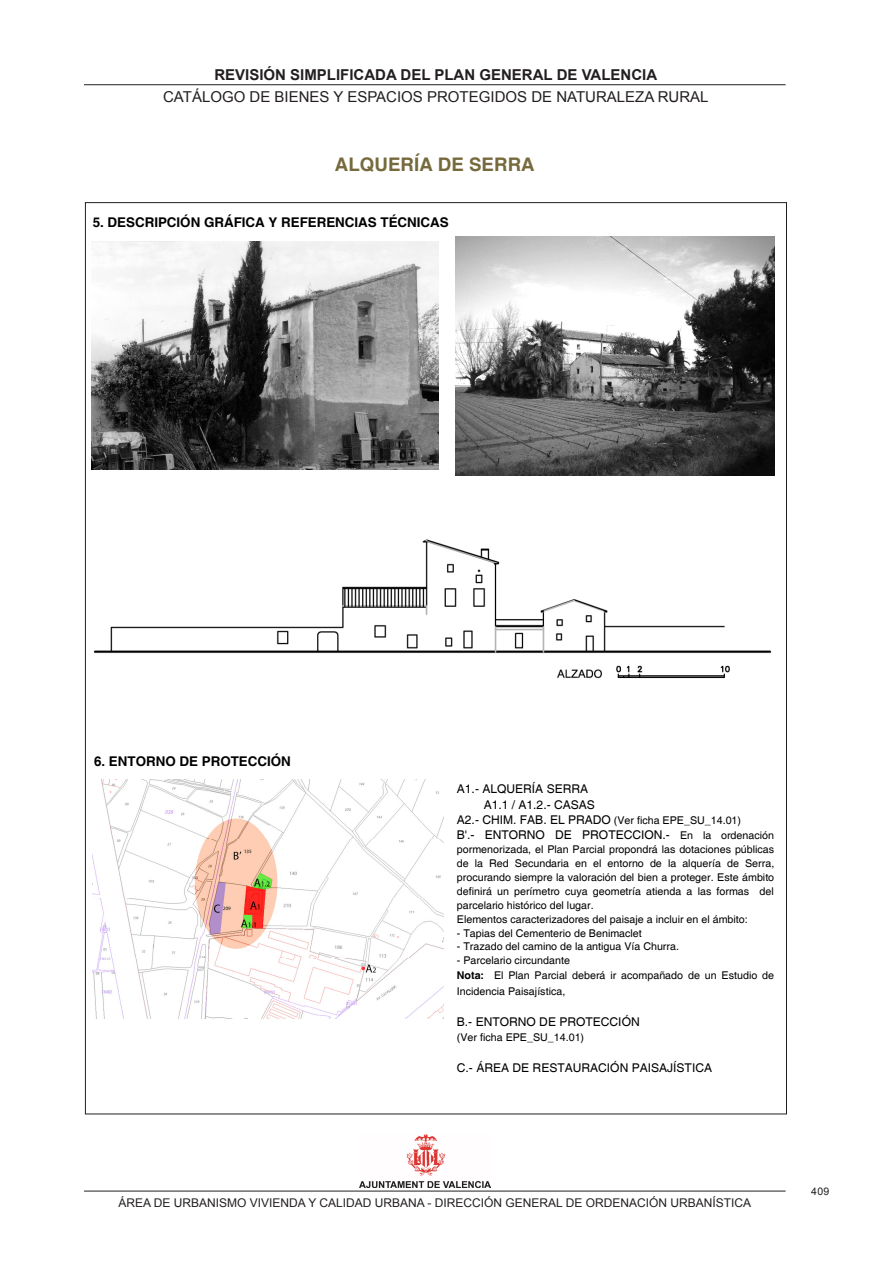
<style>
.page{position:relative;width:893px;height:1263px;background:#fff}
.page>*{position:absolute;margin:0;border:0;box-sizing:border-box;transform-origin:0 0}
.t1{font:700 18.75px "Helvetica";letter-spacing:.005em;color:#766a3d}
.t2{font:15px "Arial";color:#231f20}
.t3{font:700 15px "Arial";color:#231f20}
.t4{font:700 13.35px "Helvetica";letter-spacing:-.005em;color:#000}
.t5{font:12px/15.5px "Helvetica";color:#000}
.t6{font:12px "Arial";color:#231f20}
.t7{font:10.65px/13.8px "Helvetica";color:#000}
.t8{font:10.5px "Arial";color:#231f20}
.s1{font-size:12px}
.s2{font-size:10.65px}
.s3{font-weight:700}
</style>
<div class="page">
<hr style="left:84px;top:84px;width:702px;height:1px;background:#231f20">
<hr style="left:84px;top:1191px;width:702px;height:1px;background:#231f20">
<img style="left:359px;top:1134px;width:131px;height:53px">
<img style="left:91px;top:242px;width:347px;height:227px">
<img style="left:456px;top:236px;width:318px;height:240px">
<img style="left:94px;top:539px;width:677px;height:140px">
<img style="left:93px;top:780px;width:351px;height:238px">
<h2 class="t3" style="left:214px;top:65px;width:444px">REVISIÓN SIMPLIFICADA DEL PLAN GENERAL DE VALENCIA</h2>
<h2 class="t2" style="left:163px;top:87px;width:547px">CATÁLOGO DE BIENES Y ESPACIOS PROTEGIDOS DE NATURALEZA RURAL</h2>
<p class="t1" style="left:335px;top:152px;width:201px">ALQUERÍA DE SERRA</p>
<p class="t4" style="left:93px;top:214px;width:358px">5. DESCRIPCIÓN GRÁFICA Y REFERENCIAS TÉCNICAS</p>
<p class="t4" style="left:94px;top:753px;width:198px">6. ENTORNO DE PROTECCIÓN</p>
<p class="t5" style="left:484px;top:782px;width:113px;text-indent:-27px">A1.- ALQUERÍA SERRA<br>A1.1 / A1.2.- CASAS</p>
<p class="t7" style="left:457px;top:814px;width:286px"><span class="s1">A2.- CHIM. FAB. EL PRADO</span> (Ver ficha EPE_SU_14.01)</p>
<p class="t5" style="left:457px;top:828px;width:319px">B'.- ENTORNO DE PROTECCION.- <span class="s2">En la ordenación</span></p>
<p class="t7" style="left:457px;top:843px;width:319px">pormenorizada, el Plan Parcial propondrá las dotaciones públicas de la Red Secundaria en el entorno de la alquería de Serra, procurando siempre la valoración del bien a proteger. Este ámbito definirá un perímetro cuya geometría atienda a las formas del parcelario histórico del lugar.<br>Elementos caracterizadores del paisaje a incluir en el ámbito:</p>
<p class="t7" style="left:457px;top:926px;width:186px">- Tapias del Cementerio de Benimaclet</p>
<p class="t7" style="left:457px;top:940px;width:224px">- Trazado del camino de la antigua Vía Churra.</p>
<p class="t7" style="left:457px;top:953px;width:319px;line-height:15.3px">- Parcelario circundante<br><span class="s3">Nota:</span> El Plan Parcial deberá ir acompañado de un Estudio de<br>Incidencia Paisajística,</p>
<p class="t5" style="left:457px;top:1014px;width:184px">B.- ENTORNO DE PROTECCIÓN</p>
<p class="t7" style="left:457px;top:1031px;width:129px">(Ver ficha EPE_SU_14.01)</p>
<p class="t5" style="left:457px;top:1060px;width:257px">C.- ÁREA DE RESTAURACIÓN PAISAJÍSTICA</p>
<p class="t6" style="left:118px;top:1195px;width:634px">ÁREA DE URBANISMO VIVIENDA Y CALIDAD URBANA - DIRECCIÓN GENERAL DE ORDENACIÓN URBANÍSTICA</p>
<p class="t8" style="left:811px;top:1184px;width:19px">409</p>
</div>
